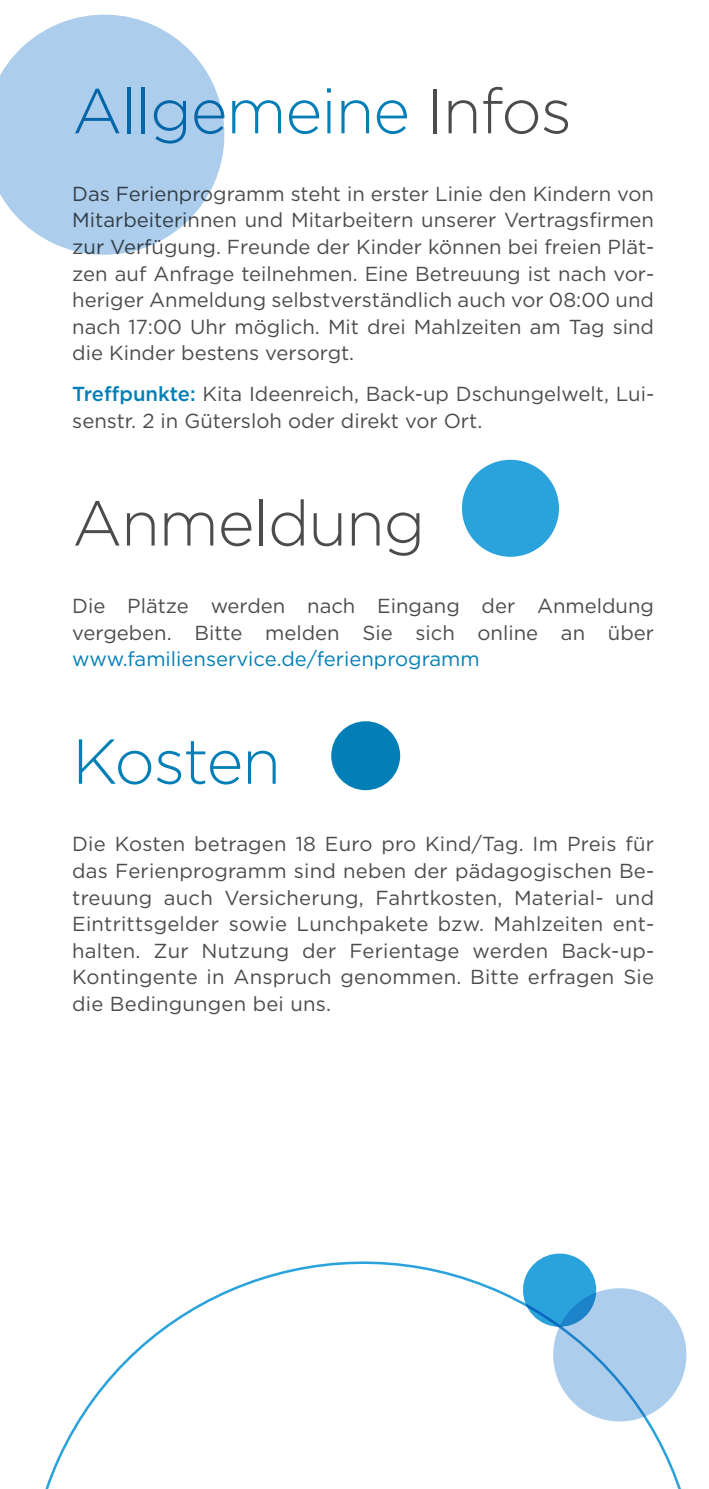
<style>
.page{position:relative;width:709px;height:1489px;background:#fff}
.page>*{position:absolute;margin:0;border:0;box-sizing:border-box;transform-origin:0 0}
.t1{font:300 63.25px "Gotham";letter-spacing:-.02em;color:#037fb7}
.t2{font:300 63.25px "Gotham";letter-spacing:-.02em;color:#4b4c4d}
.t3{font:20.25px/26.5px "Gotham";color:#4b4c4d;text-align:justify}
.t4{font:20.25px "Gotham";color:#037fb7}
.s1{color:#4b4c4d}
.s2{font-weight:500;color:#037fb7}
</style>
<div class="page">
<svg style="left:45px;top:1253px;width:642px;height:235px"></svg>
<svg style="left:0;top:14px;width:225px;height:241px;fill:#accdeb"></svg>
<svg style="left:462px;top:459px;width:97px;height:98px"></svg>
<div style="left:331px;top:721px;width:69px;height:69px;background:#037fb7;border-radius:50%"></div>
<h1 class="t1" style="left:72px;top:73px;width:501px">Allgemeine <span class="s1">Infos</span></h1>
<p class="t3" style="left:72px;top:180px;width:583px">Das Ferienprogramm steht in erster Linie den Kindern von Mitarbeiterinnen und Mitarbeitern unserer Vertragsfirmen zur Verfügung. Freunde der Kinder können bei freien Plät&shy;zen auf Anfrage teilnehmen. Eine Betreuung ist nach vor&shy;heriger Anmeldung selbstverständlich auch vor 08:00 und nach 17:00 Uhr möglich. Mit drei Mahlzeiten am Tag sind die Kinder bestens versorgt.</p>
<p class="t3" style="left:72px;top:381px;width:583px"><span class="s2">Treffpunkte:</span> Kita Ideenreich, Back-up Dschungelwelt, Lui&shy;senstr. 2 in Gütersloh oder direkt vor Ort.</p>
<h1 class="t2" style="left:72px;top:485px;width:354px">Anmeldung</h1>
<p class="t3" style="left:72px;top:592px;width:583px">Die Plätze werden nach Eingang der Anmeldung vergeben. Bitte melden Sie sich online an über</p>
<p class="t4" style="left:72px;top:647px;width:409px">www.familienservice.de/ferienprogramm</p>
<h1 class="t1" style="left:72px;top:723px;width:210px">Kosten</h1>
<p class="t3" style="left:72px;top:830px;width:583px">Die Kosten betragen 18 Euro pro Kind/Tag. Im Preis für das Ferienprogramm sind neben der pädagogischen Be&shy;treuung auch Versicherung, Fahrtkosten, Material- und Eintrittsgelder sowie Lunchpakete bzw. Mahlzeiten ent&shy;halten. Zur Nutzung der Ferientage werden Back-up-Kontingente in Anspruch genommen. Bitte erfragen Sie die Bedingungen bei uns.</p>
</div>
